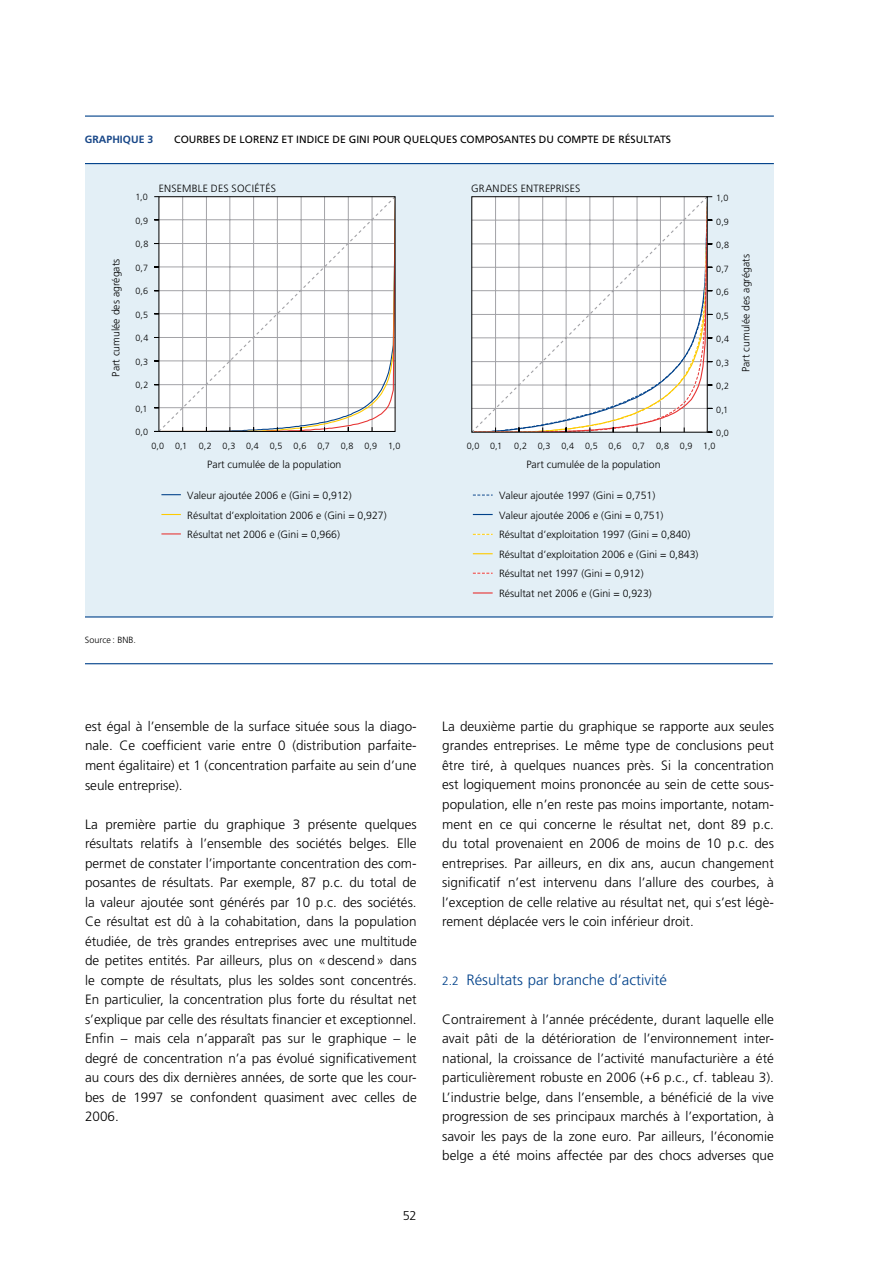
<style>
.page{position:relative;width:893px;height:1263px;background:#fff}
.page>*{position:absolute;margin:0;border:0;box-sizing:border-box;transform-origin:0 0}
.t1{font:300 15px "Frutiger LT";color:#00418a}
.t2{font:300 13.5px/19.5px "Frutiger LT";color:#000;text-align:justify}
.t3{font:300 12.75px "Frutiger LT";color:#000}
.t4{font:300 10.5px/19.6px "Frutiger LT";color:#000}
.t5{font:10.5px "Frutiger LT";color:#000}
.t6{font:300 10.5px "Frutiger LT";letter-spacing:.02em;color:#000}
.t7{font:700 10.5px "Frutiger LT";color:#184788}
.t8{font:300 9px "Frutiger LT";color:#000}
.s1{font-size:12px}
</style>
<div class="page">
<div style="left:85px;top:164px;width:689px;height:453px;background:#e3eff6"></div>
<svg style="left:161px;top:494px;width:20px;height:1px"></svg>
<svg style="left:161px;top:514px;width:20px;height:1px"></svg>
<svg style="left:161px;top:533px;width:20px;height:1px"></svg>
<hr style="left:473px;top:494px;width:20px;height:2px;background:#fff">
<svg style="left:473px;top:495px;width:20px;height:1px"></svg>
<svg style="left:473px;top:514px;width:20px;height:1px"></svg>
<svg style="left:473px;top:534px;width:20px;height:1px"></svg>
<svg style="left:473px;top:553px;width:20px;height:1px"></svg>
<svg style="left:473px;top:573px;width:20px;height:1px"></svg>
<svg style="left:473px;top:592px;width:20px;height:1px"></svg>
<svg style="left:157px;top:196px;width:239px;height:236px"></svg>
<div style="left:159px;top:196px;width:236px;height:236px;border:1px solid #000"></div>
<svg style="left:471px;top:196px;width:242px;height:237px"></svg>
<hr style="left:85px;top:163px;width:689px;height:1px;background:#00418a">
<hr style="left:85px;top:116px;width:689px;height:1px;background:#00418a">
<hr style="left:85px;top:616px;width:688px;height:1px;background:#00418a">
<hr style="left:85px;top:663px;width:688px;height:1px;background:#00418a">
<p class="t7" style="left:85px;top:133px;width:70px">GRAPHIQUE 3</p>
<p class="t5" style="left:174px;top:133px;width:498px">COURBES DE LORENZ ET INDICE DE GINI POUR QUELQUES COMPOSANTES DU COMPTE DE RÉSULTATS</p>
<p class="t4" style="left:106px;top:377px;width:119px;rotate:-90deg">Part cumulée des agrégats</p>
<p class="t8" style="left:136px;top:192px;width:14px">1,0</p>
<p class="t8" style="left:136px;top:215px;width:14px">0,9</p>
<p class="t8" style="left:136px;top:239px;width:14px">0,8</p>
<p class="t8" style="left:136px;top:263px;width:14px">0,7</p>
<p class="t8" style="left:136px;top:286px;width:14px">0,6</p>
<p class="t8" style="left:136px;top:309px;width:14px">0,5</p>
<p class="t8" style="left:136px;top:333px;width:14px">0,4</p>
<p class="t8" style="left:136px;top:357px;width:14px">0,3</p>
<p class="t8" style="left:136px;top:380px;width:14px">0,2</p>
<p class="t8" style="left:136px;top:403px;width:14px">0,1</p>
<p class="t8" style="left:136px;top:427px;width:14px">0,0</p>
<p class="t4" style="left:159px;top:179px;width:119px">ENSEMBLE DES SOCIÉTÉS</p>
<p class="t6" style="left:471px;top:182px;width:111px">GRANDES ENTREPRISES</p>
<p class="t8" style="left:716px;top:193px;width:14px">1,0</p>
<p class="t8" style="left:716px;top:217px;width:14px">0,9</p>
<p class="t8" style="left:716px;top:240px;width:14px">0,8</p>
<p class="t8" style="left:716px;top:263px;width:14px">0,7</p>
<p class="t8" style="left:716px;top:287px;width:14px">0,6</p>
<p class="t8" style="left:716px;top:311px;width:14px">0,5</p>
<p class="t8" style="left:716px;top:334px;width:14px">0,4</p>
<p class="t8" style="left:716px;top:357px;width:14px">0,3</p>
<p class="t8" style="left:716px;top:381px;width:14px">0,2</p>
<p class="t8" style="left:716px;top:404px;width:14px">0,1</p>
<p class="t8" style="left:716px;top:428px;width:14px">0,0</p>
<p class="t8" style="left:151px;top:441px;width:37px">0,0 0,1</p>
<p class="t8" style="left:199px;top:441px;width:203px">0,2 0,3 0,4 0,5 0,6 0,7 0,8 0,9 1,0</p>
<p class="t8" style="left:467px;top:441px;width:37px">0,0 0,1</p>
<p class="t8" style="left:514px;top:441px;width:132px">0,2 0,3 0,4 0,5 0,6 0,7</p>
<p class="t8" style="left:656px;top:441px;width:61px">0,8 0,9 1,0</p>
<p class="t4" style="left:207px;top:454px;width:136px">Part cumulée de la population</p>
<p class="t4" style="left:187px;top:485px;width:201px">Valeur ajoutée 2006 e (Gini = 0,912)<br>Résultat d’exploitation 2006 e (Gini = 0,927)<br>Résultat net 2006 e (Gini = 0,966)</p>
<p class="t4" style="left:526px;top:454px;width:136px">Part cumulée de la population</p>
<p class="t4" style="left:499px;top:486px;width:201px">Valeur ajoutée 1997 (Gini = 0,751)<br>Valeur ajoutée 2006 e (Gini = 0,751)<br>Résultat d’exploitation 1997 (Gini = 0,840)<br>Résultat d’exploitation 2006 e (Gini = 0,843)<br>Résultat net 1997 (Gini = 0,912)<br>Résultat net 2006 e (Gini = 0,923)</p>
<p class="t4" style="left:736px;top:372px;width:119px;rotate:-90deg">Part cumulée des agrégats</p>
<p class="t8" style="left:85px;top:635px;width:52px">Source : BNB.</p>
<p class="t2" style="left:85px;top:717px;width:333px">est égal à l’ensemble de la surface située sous la diago&shy;nale. Ce coefficient varie entre 0 (distribution parfaite&shy;ment égalitaire) et 1 (concentration parfaite au sein d’une seule entreprise).</p>
<p class="t2" style="left:85px;top:814px;width:333px">La première partie du graphique 3 présente quelques résultats relatifs à l’ensemble des sociétés belges. Elle permet de constater l’importante concentration des com&shy;posantes de résultats. Par exemple, 87 p.c. du total de la valeur ajoutée sont générés par 10 p.c. des sociétés.<br>Ce résultat est dû à la cohabitation, dans la population étudiée, de très grandes entreprises avec une multitude de petites entités. Par ailleurs, plus on «descend» dans le compte de résultats, plus les soldes sont concentrés.<br>En particulier, la concentration plus forte du résultat net s’explique par celle des résultats financier et exceptionnel.<br>Enfin – mais cela n’apparaît pas sur le graphique – le degré de concentration n’a pas évolué significativement au cours des dix dernières années, de sorte que les cour&shy;bes de 1997 se confondent quasiment avec celles de 2006.</p>
<p class="t3" style="left:403px;top:1209px;width:16px">52</p>
<p class="t2" style="left:442px;top:717px;width:333px">La deuxième partie du graphique se rapporte aux seules grandes entreprises. Le même type de conclusions peut être tiré, à quelques nuances près. Si la concentration est logiquement moins prononcée au sein de cette sous&shy;population, elle n’en reste pas moins importante, notam&shy;ment en ce qui concerne le résultat net, dont 89 p.c. du total provenaient en 2006 de moins de 10 p.c. des entreprises. Par ailleurs, en dix ans, aucun changement significatif n’est intervenu dans l’allure des courbes, à l’exception de celle relative au résultat net, qui s’est légè&shy;rement déplacée vers le coin inférieur droit.</p>
<p class="t1" style="left:442px;top:971px;width:226px"><span class="s1">2.2</span> Résultats par branche d’activité</p>
<p class="t2" style="left:442px;top:1009px;width:333px">Contrairement à l’année précédente, durant laquelle elle avait pâti de la détérioration de l’environnement inter&shy;national, la croissance de l’activité manufacturière a été particulièrement robuste en 2006 (+6 p.c., cf. tableau 3).<br>L’industrie belge, dans l’ensemble, a bénéficié de la vive progression de ses principaux marchés à l’exportation, à savoir les pays de la zone euro. Par ailleurs, l’économie belge a été moins affectée par des chocs adverses que</p>
</div>
